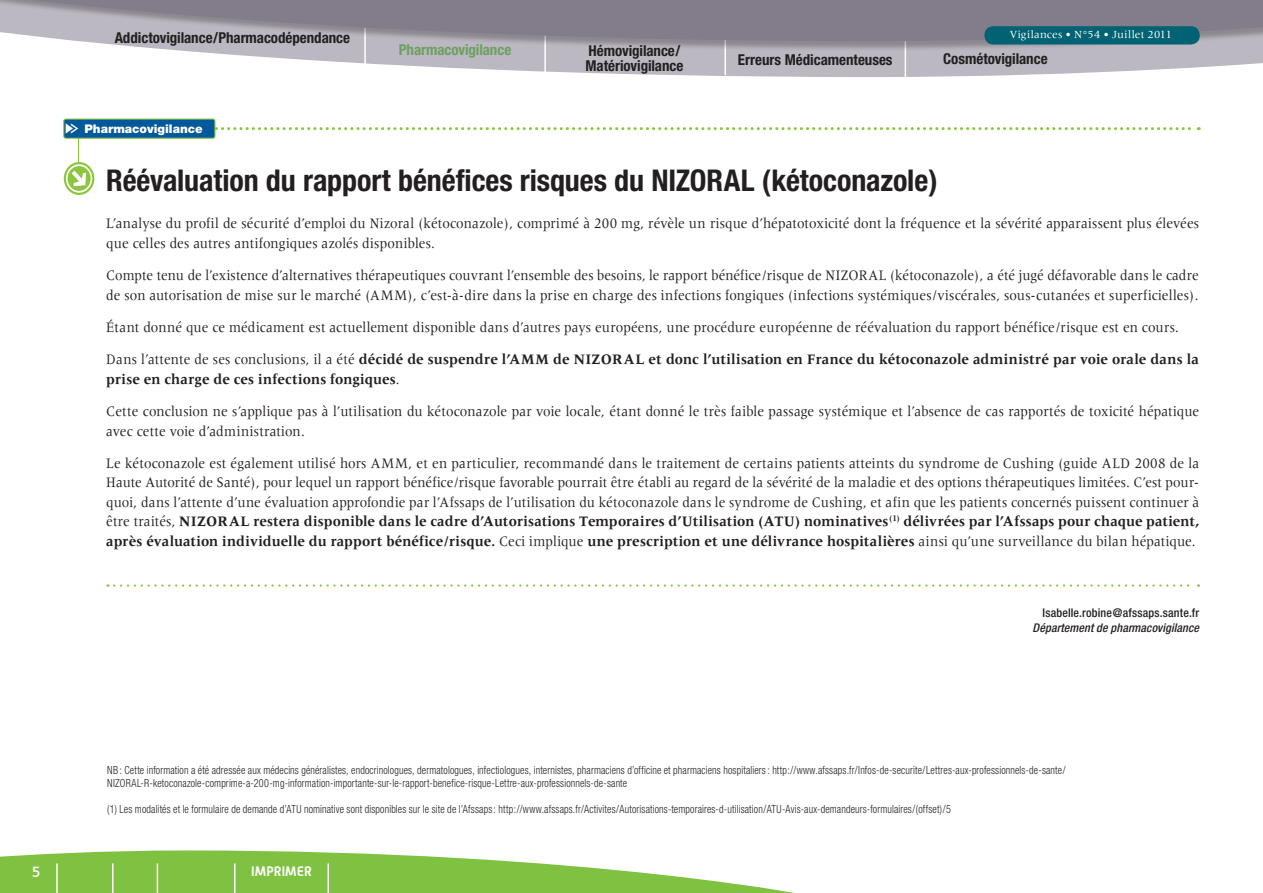
<style>
.page{position:relative;width:1263px;height:893px;background:#fff}
.page>*{position:absolute;margin:0;border:0;box-sizing:border-box;transform-origin:0 0}
.t1{font:700 condensed 30px "Helvetica Neue";letter-spacing:-.005em;color:#231f20}
.t2{font:15px/19.5px "Meridien";letter-spacing:.01em;color:#231f20;scale:.9 1}
.t3{font:700 condensed 15px/15px "Helvetica Neue";letter-spacing:-.005em;color:#231f20}
.t4{font:700 condensed 15px "Helvetica Neue";letter-spacing:-.005em;color:#6ca060}
.t5{font:500 15px "Alwyn OT";color:#fff}
.t6{font:700 13.5px "Alwyn OT";letter-spacing:.005em;color:#fff}
.t7{font:500 condensed 12px "Helvetica Neue";letter-spacing:.015em;color:#231f20}
.t8{font:italic 500 condensed 12px "Helvetica Neue";letter-spacing:.01em;color:#231f20}
.t9{font:900 12px "Helvetica Neue";color:#fff}
.t10{font:300 condensed 11.25px/12.8px "Helvetica Neue";letter-spacing:.015em;color:#231f20;scale:.9 1}
.t11{font:11.25px "Meridien";letter-spacing:.02em;color:#fff}
.s1{font-family:"Pointers";font-weight:400;font-size:15px}
.s2{font-weight:700}
</style>
<div class="page">
<svg style="left:199px;top:52px;width:1064px;height:25px;fill:#bbb8c2"></svg>
<hr style="left:364px;top:28px;width:2px;height:48px;background:#fff">
<hr style="left:544px;top:9px;width:2px;height:66px;background:#fff">
<hr style="left:724px;top:9px;width:2px;height:66px;background:#fff">
<hr style="left:904px;top:17px;width:2px;height:66px;background:#fff">
<div style="left:0;top:0;width:1263px;height:52px;background:#231f20;opacity:.32"></div>
<svg style="left:0;top:0;width:1263px;height:41px;background:#8e8995"></svg>
<div style="left:984px;top:26px;width:216px;height:19px;background:#006272;border-radius:9px"></div>
<svg style="left:0;top:850px;width:795px;height:43px"></svg>
<hr style="left:234px;top:863px;width:1px;height:30px;background:#fff">
<hr style="left:157px;top:863px;width:1px;height:30px;background:#fff">
<hr style="left:112px;top:863px;width:2px;height:30px;background:#fff">
<hr style="left:327px;top:863px;width:2px;height:30px;background:#fff">
<hr style="left:56px;top:863px;width:2px;height:30px;background:#fff">
<svg style="left:114px;top:584px;width:1085px;height:3px"></svg>
<hr style="left:78px;top:121px;width:1px;height:66px;background:#8bc63e">
<svg style="left:215px;top:127px;width:984px;height:3px"></svg>
<svg style="left:64px;top:162px;width:30px;height:33px"></svg>
<svg style="left:66px;top:164px;width:26px;height:29px"></svg>
<div style="left:64px;top:119px;width:151px;height:19px;background:#01589a;border-radius:2px"></div>
<div style="left:63px;top:119px;width:152px;height:20px;border:1px solid #8bc63e;border-radius:2px"></div>
<p class="t3" style="left:115px;top:30px;width:237px">Addictovigilance/Pharmacodépendance</p>
<p class="t9" style="left:66px;top:121px;width:138px"><span class="s1">t</span> Pharmacovigilance</p>
<p class="t4" style="left:399px;top:41px;width:114px">Pharmacovigilance</p>
<p class="t11" style="left:1010px;top:29px;width:164px">Vigilances • N°54 • Juillet 2011</p>
<p class="t3" style="left:585px;top:43px;width:99px">Hémovigilance/<br>Matériovigilance</p>
<p class="t3" style="left:738px;top:52px;width:156px">Erreurs Médicamenteuses</p>
<p class="t3" style="left:943px;top:51px;width:106px">Cosmétovigilance</p>
<h1 class="t1" style="left:106px;top:162px;width:833px">Réévaluation du rapport bénéfices risques du NIZORAL (kétoconazole)</h1>
<p class="t2" style="left:106px;top:214px;width:1216px">L’analyse du profil de sécurité d’emploi du Nizoral (kétoconazole), comprimé à 200 mg, révèle un risque d’hépatotoxicité dont la fréquence et la sévérité apparaissent plus élevées que celles des autres antifongiques azolés disponibles.</p>
<p class="t2" style="left:106px;top:266px;width:1215px">Compte tenu de l’existence d’alternatives thérapeutiques couvrant l’ensemble des besoins, le rapport bénéfice/risque de NIZORAL (kétoconazole), a été jugé défavorable dans le cadre de son autorisation de mise sur le marché (AMM), c’est-à-dire dans la prise en charge des infections fongiques (infections systémiques/viscérales, sous-cutanées et superficielles).</p>
<p class="t2" style="left:106px;top:311px;width:1216px;line-height:32.2px">Étant donné que ce médicament est actuellement disponible dans d’autres pays européens, une procédure européenne de réévaluation du rapport bénéfice/risque est en cours.<br>Dans l’attente de ses conclusions, il a été <span class="s2">décidé de suspendre l’AMM de NIZORAL et donc l’utilisation en France du kétoconazole administré par voie orale dans la</span></p>
<p class="t2" style="left:106px;top:363px;width:1216px;line-height:32.2px"><span class="s2">prise en charge de ces infections fongiques</span>.<br>Cette conclusion ne s’applique pas à l’utilisation du kétoconazole par voie locale, étant donné le très faible passage systémique et l’absence de cas rapportés de toxicité hépatique</p>
<p class="t2" style="left:106px;top:414px;width:1216px;line-height:32.2px">avec cette voie d’administration.<br>Le kétoconazole est également utilisé hors AMM, et en particulier, recommandé dans le traitement de certains patients atteints du syndrome de Cushing (guide ALD 2008 de la</p>
<p class="t2" style="left:106px;top:473px;width:1216px;text-align:justify">Haute Autorité de Santé), pour lequel un rapport bénéfice/risque favorable pourrait être établi au regard de la sévérité de la maladie et des options thérapeutiques limitées. C’est pour&shy;quoi, dans l’attente d’une évaluation approfondie par l’Afssaps de l’utilisation du kétoconazole dans le syndrome de Cushing, et afin que les patients concernés puissent continuer à être traités, <span class="s2">NIZORAL restera disponible dans le cadre d’Autorisations Temporaires d’Utilisation (ATU) nominatives</span><sup>(1)</sup> <span class="s2">délivrées par l’Afssaps pour chaque patient, après évaluation individuelle du rapport bénéfice/risque.</span> Ceci implique <span class="s2">une prescription et une délivrance hospitalières</span> ainsi qu’une surveillance du bilan hépatique.</p>
<p class="t7" style="left:1042px;top:605px;width:158px">Isabelle.robine@afssaps.sante.fr</p>
<p class="t8" style="left:1033px;top:620px;width:168px">Département de pharmacovigilance</p>
<p class="t10" style="left:107px;top:764px;width:1066px">NB : Cette information a été adressée aux médecins généralistes, endocrinologues, dermatologues, infectiologues, internistes, pharmaciens d’officine et pharmaciens hospitaliers: http://www.afssaps.fr/Infos-de-securite/Lettres-aux-professionnels-de-sante/<br>NIZORAL-R-ketoconazole-comprime-a-200-mg-information-importante-sur-le-rapport-benefice-risque-Lettre-aux-professionnels-de-sante</p>
<p class="t10" style="left:107px;top:802px;width:939px">(1) Les modalités et le formulaire de demande d’ATU nominative sont disponibles sur le site de l’Afssaps: http://www.afssaps.fr/Activites/Autorisations-temporaires-d-utilisation/ATU-Avis-aux-demandeurs-formulaires/(offset)/5</p>
<p class="t5" style="left:32px;top:862px;width:10px">5</p>
<p class="t6" style="left:251px;top:863px;width:62px">IMPRIMER</p>
</div>
